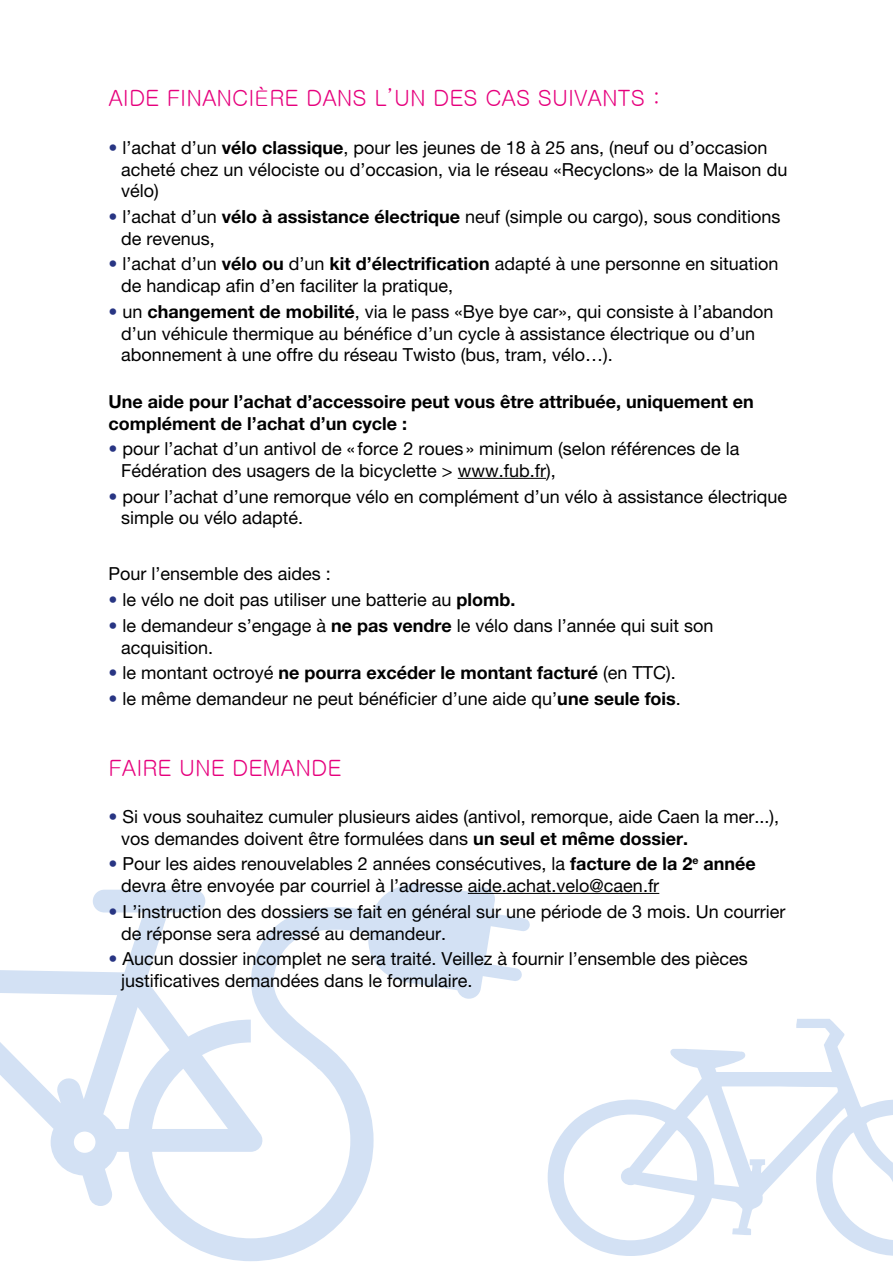
<style>
.page{position:relative;width:893px;height:1263px;background:#fff}
.page>*{position:absolute;margin:0;border:0;box-sizing:border-box;transform-origin:0 0}
.t1{font:22.5px "Gulim";color:#e6007d}
.t2{font:18px/21.6px "Helvetica Neue LT 55 Rm";color:#000}
.t3{font:18px/21.6px "Helvetica Neue LT 75 Bd";color:#000}
.s1{color:#283583}
.s2{font-family:"Helvetica Neue LT 75 Bd"}
.s3{font-family:"Helvetica Neue LT 55 Rm";color:#283583}
.s4{font-family:"Helvetica Neue LT 55 Rm"}
</style>
<div class="page">
<svg style="left:548px;top:1019px;width:345px;height:237px"></svg>
<svg style="left:0;top:884px;width:530px;height:377px"></svg>
<hr style="left:458px;top:478px;width:88px;height:1px;background:#000">
<hr style="left:468px;top:893px;width:191px;height:1px;background:#000">
<p class="t1" style="left:108px;top:87px;width:553px">AIDE FINANCIÈRE DANS L’UN DES CAS SUIVANTS :</p>
<p class="t2" style="left:121px;top:136px;width:668px;text-indent:-13px"><span class="s1">•</span> l’achat d’un <span class="s2">vélo classique</span>, pour les jeunes de 18 à 25 ans, (neuf ou d’occasion acheté chez un vélociste ou d’occasion, via le réseau «Recyclons» de la Maison du vélo)</p>
<p class="t2" style="left:121px;top:205px;width:661px;text-indent:-13px"><span class="s1">•</span> l’achat d’un <span class="s2">vélo à assistance électrique</span> neuf (simple ou cargo), sous conditions de revenus,</p>
<p class="t2" style="left:121px;top:253px;width:659px;text-indent:-13px"><span class="s1">•</span> l’achat d’un <span class="s2">vélo ou</span> d’un <span class="s2">kit d’électrification</span> adapté à une personne en situation de handicap afin d’en faciliter la pratique,</p>
<p class="t2" style="left:121px;top:300px;width:654px;text-indent:-13px"><span class="s1">•</span> un <span class="s2">changement de mobilité</span>, via le pass «Bye bye car», qui consiste à l’abandon d’un véhicule thermique au bénéfice d’un cycle à assistance électrique ou d’un abonnement à une offre du réseau Twisto (bus, tram, vélo…).</p>
<p class="t3" style="left:108px;top:390px;width:647px">Une aide pour l’achat d’accessoire peut vous être attribuée, uniquement en complément de l’achat d’un cycle :</p>
<p class="t2" style="left:121px;top:438px;width:620px;text-indent:-13px"><span class="s1">•</span> pour l’achat d’un antivol de « force 2 roues» minimum (selon références de la<br>Fédération des usagers de la bicyclette &gt; www.fub.fr),</p>
<p class="t2" style="left:121px;top:485px;width:667px;text-indent:-13px"><span class="s1">•</span> pour l’achat d’une remorque vélo en complément d’un vélo à assistance électrique simple ou vélo adapté.</p>
<p class="t2" style="left:108px;top:563px;width:224px">Pour l’ensemble des aides :</p>
<p class="t2" style="left:108px;top:588px;width:409px"><span class="s1">•</span> le vélo ne doit pas utiliser une batterie au <span class="s2">plomb.</span></p>
<p class="t2" style="left:121px;top:614px;width:594px;text-indent:-13px"><span class="s1">•</span> le demandeur s’engage à <span class="s2">ne pas vendre</span> le vélo dans l’année qui suit son acquisition.</p>
<p class="t3" style="left:108px;top:662px;width:569px"><span class="s3">•</span> <span class="s4">le montant octroyé</span> ne pourra excéder le montant facturé <span class="s4">(en TTC).</span></p>
<p class="t2" style="left:108px;top:688px;width:574px"><span class="s1">•</span> le même demandeur ne peut bénéficier d’une aide qu’<span class="s2">une seule fois</span>.</p>
<p class="t1" style="left:108px;top:756px;width:235px">FAIRE UNE DEMANDE</p>
<p class="t2" style="left:121px;top:805px;width:660px;text-indent:-13px"><span class="s1">•</span> Si vous souhaitez cumuler plusieurs aides (antivol, remorque, aide Caen la mer...), vos demandes doivent être formulées dans <span class="s2">un seul et même dossier.</span></p>
<p class="t2" style="left:121px;top:853px;width:636px;text-indent:-13px"><span class="s1">•</span> Pour les aides renouvelables 2 années consécutives, la <span class="s2">facture de la 2</span><sup>e</sup> <span class="s2">année </span>devra être envoyée par courriel à l’adresse aide.achat.velo@caen.fr</p>
<p class="t2" style="left:121px;top:900px;width:666px;text-indent:-13px"><span class="s1">•</span> L’instruction des dossiers se fait en général sur une période de 3 mois. Un courrier de réponse sera adressé au demandeur.</p>
<p class="t2" style="left:121px;top:948px;width:628px;text-indent:-13px"><span class="s1">•</span> Aucun dossier incomplet ne sera traité. Veillez à fournir l’ensemble des pièces justificatives demandées dans le formulaire.</p>
</div>
